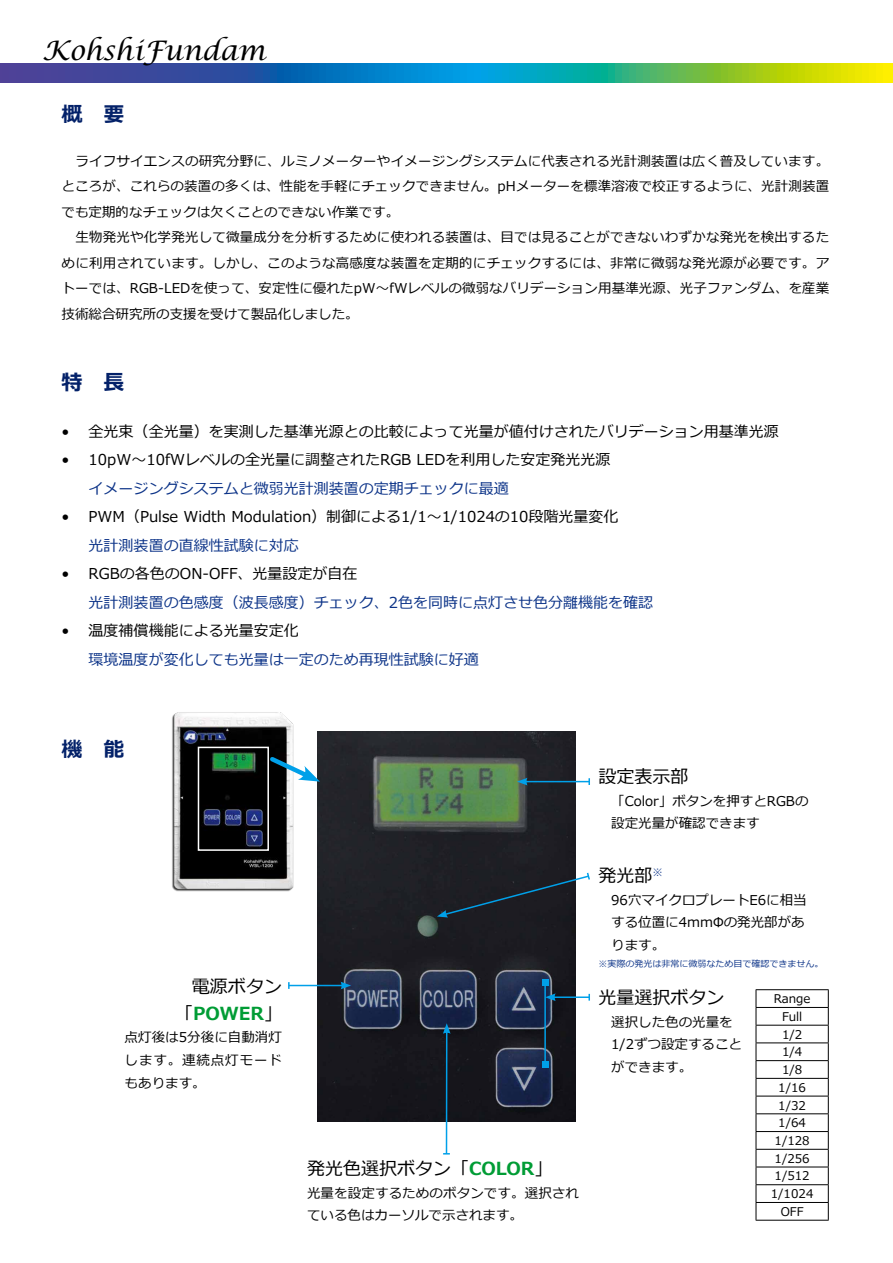
<style>
.page{position:relative;width:893px;height:1263px;background:#fff}
.page>*{position:absolute;margin:0;border:0;box-sizing:border-box;transform-origin:0 0}
.t1{font:italic 27px "Lucida Calligraphy";color:#000}
.t2{font:700 21px "Meiryo";color:#032169}
.t3{font:18px/27px "Meiryo";color:#000;text-align:right}
.t4{font:15px "Meiryo";color:#000}
.t5{font:15px "Meiryo";color:#0c3388}
.t6{font:13.5px/22.5px "Meiryo";letter-spacing:.01em;color:#000}
.t7{font:12px/17.7px "Meiryo";color:#000;text-align:center}
.t8{font:9px "Meiryo";color:#0c3388}
.s1{font-weight:700;color:#009c35}
</style>
<div class="page">
<img style="left:172px;top:712px;width:122px;height:180px">
<svg style="left:0;top:64px;width:893px;height:19px;background:#438d87"></svg>
<img style="left:318px;top:731px;width:258px;height:391px">
<div style="left:198px;top:747px;width:71px;height:104px;border:2px solid #fff"></div>
<svg style="left:266px;top:753px;width:54px;height:29px"></svg>
<hr style="left:756px;top:989px;width:73px;height:1px;background:#000">
<hr style="left:756px;top:1007px;width:73px;height:1px;background:#000">
<hr style="left:756px;top:1025px;width:73px;height:1px;background:#000">
<hr style="left:756px;top:1042px;width:73px;height:1px;background:#000">
<hr style="left:756px;top:1060px;width:73px;height:1px;background:#000">
<hr style="left:756px;top:1078px;width:73px;height:1px;background:#000">
<hr style="left:756px;top:1096px;width:73px;height:1px;background:#000">
<hr style="left:756px;top:1113px;width:73px;height:1px;background:#000">
<hr style="left:756px;top:1131px;width:73px;height:1px;background:#000">
<hr style="left:756px;top:1149px;width:73px;height:1px;background:#000">
<hr style="left:756px;top:1166px;width:73px;height:1px;background:#000">
<hr style="left:756px;top:1184px;width:73px;height:1px;background:#000">
<hr style="left:756px;top:1202px;width:73px;height:1px;background:#000">
<svg style="left:756px;top:990px;width:1px;height:230px"></svg>
<svg style="left:828px;top:990px;width:1px;height:230px"></svg>
<hr style="left:756px;top:1220px;width:73px;height:1px;background:#000">
<hr style="left:525px;top:781px;width:64px;height:1px;background:#00a0e9">
<svg style="left:588px;top:778px;width:2px;height:7px"></svg>
<svg style="left:517px;top:778px;width:10px;height:7px"></svg>
<svg style="left:437px;top:871px;width:153px;height:46px;background:#2f353d"></svg>
<hr style="left:553px;top:996px;width:36px;height:2px;background:#00a0e9">
<svg style="left:546px;top:993px;width:10px;height:8px"></svg>
<hr style="left:544px;top:982px;width:2px;height:82px;background:#00a0e9">
<svg style="left:542px;top:979px;width:6px;height:6px"></svg>
<svg style="left:542px;top:1061px;width:6px;height:6px"></svg>
<hr style="left:289px;top:985px;width:54px;height:1px;background:#00a0e9">
<svg style="left:288px;top:982px;width:2px;height:7px"></svg>
<svg style="left:341px;top:982px;width:10px;height:7px"></svg>
<hr style="left:446px;top:1031px;width:1px;height:123px;background:#00a0e9">
<svg style="left:443px;top:1023px;width:8px;height:11px"></svg>
<h1 class="t1" style="left:43px;top:34px;width:225px">KohshiFundam</h1>
<h2 class="t2" style="left:62px;top:100px;width:64px">概　要</h2>
<p class="t6" style="left:62px;top:149px;width:769px;line-height:25.5px">　ライフサイエンスの研究分野に、ルミノメーターやイメージングシステムに代表される光計測装置は広く普及しています。ところが、これらの装置の多くは、性能を手軽にチェックできません。pHメーターを標準溶液で校正するように、光計測装置でも定期的なチェックは欠くことのできない作業です。<br>　生物発光や化学発光して微量成分を分析するために使われる装置は、目では見ることができないわずかな発光を検出するために利用されています。しかし、このような高感度な装置を定期的にチェックするには、非常に微弱な発光源が必要です。アトーでは、RGB-LEDを使って、安定性に優れたpW～fWレベルの微弱なバリデーション用基準光源、光子ファンダム、を産業技術総合研究所の支援を受けて製品化しました。</p>
<h2 class="t2" style="left:62px;top:368px;width:64px">特　長</h2>
<p class="t4" style="left:62px;top:421px;width:718px">• 全光束（全光量）を実測した基準光源との比較によって光量が値付けされたバリデーション用基準光源</p>
<p class="t4" style="left:62px;top:449px;width:550px">• 10pW～10fWレベルの全光量に調整されたRGB LEDを利用した安定発光光源</p>
<p class="t5" style="left:89px;top:478px;width:421px">イメージングシステムと微弱光計測装置の定期チェックに最適</p>
<p class="t4" style="left:62px;top:506px;width:558px">• PWM（Pulse Width Modulation）制御による1/1～1/1024の10段階光量変化</p>
<p class="t5" style="left:89px;top:535px;width:212px">光計測装置の直線性試験に対応</p>
<p class="t4" style="left:62px;top:563px;width:297px">• RGBの各色のON-OFF、光量設定が自在</p>
<p class="t5" style="left:89px;top:592px;width:566px">光計測装置の色感度（波長感度）チェック、2色を同時に点灯させ色分離機能を確認</p>
<p class="t4" style="left:62px;top:620px;width:239px">• 温度補償機能による光量安定化</p>
<p class="t5" style="left:89px;top:649px;width:392px">環境温度が変化しても光量は一定のため再現性試験に好適</p>
<h2 class="t2" style="left:62px;top:734px;width:64px">機　能</h2>
<h3 class="t3" style="left:175px;top:974px;width:108px">電源ボタン「<span class="s1">POWER</span>」</h3>
<p class="t6" style="left:125px;top:1027px;width:159px;text-align:justify">点灯後は5分後に自動消灯します。連続点灯モードもあります。</p>
<h3 class="t3" style="left:307px;top:1156px;width:247px">発光色選択ボタン「<span class="s1">COLOR</span>」</h3>
<p class="t6" style="left:307px;top:1182px;width:274px">光量を設定するためのボタンです。選択されている色はカーソルで示されます。</p>
<h3 class="t3" style="left:598px;top:764px;width:91px">設定表示部</h3>
<p class="t6" style="left:611px;top:790px;width:199px">「Color」ボタンを押すとRGBの設定光量が確認できます</p>
<h3 class="t3" style="left:598px;top:863px;width:66px">発光部<sup>※</sup></h3>
<p class="t6" style="left:611px;top:889px;width:197px">96穴マイクロプレートE6に相当する位置に4mmΦの発光部があります。</p>
<p class="t8" style="left:598px;top:957px;width:227px">※実際の発光は非常に微弱なため目で確認できません。</p>
<h3 class="t3" style="left:598px;top:985px;width:127px">光量選択ボタン</h3>
<p class="t6" style="left:611px;top:1011px;width:132px">選択した色の光量を<br>1/2ずつ設定することができます。</p>
<p class="t7" style="left:771px;top:991px;width:44px">Range<br>Full<br>1/2<br>1/4<br>1/8<br>1/16<br>1/32<br>1/64<br>1/128<br>1/256<br>1/512<br>1/1024<br>OFF</p>
</div>
